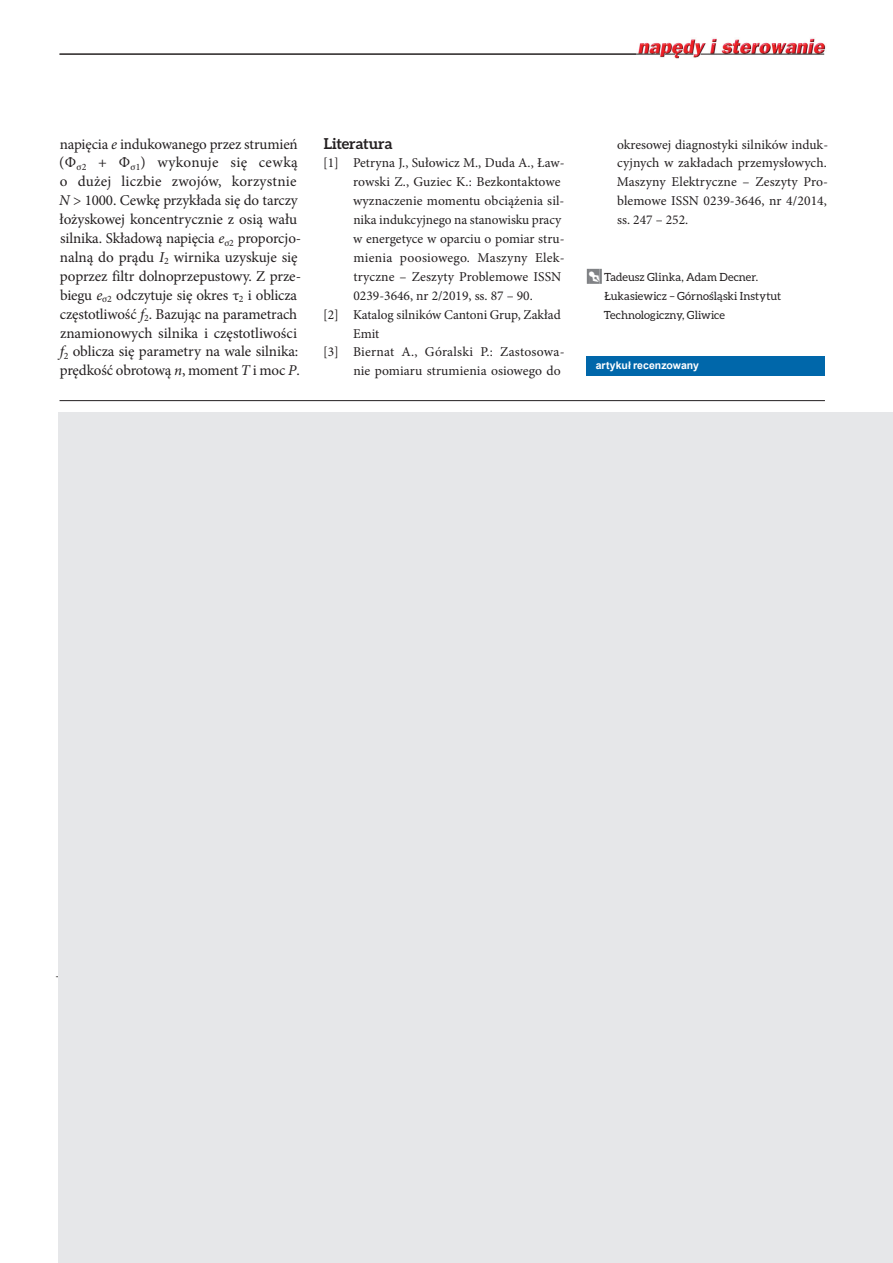
<style>
.page{position:relative;width:893px;height:1263px;background:#fff}
.page>*{position:absolute;margin:0;border:0;box-sizing:border-box;transform-origin:0 0}
.t1{font:15px/18.9px "Minion Pro";letter-spacing:-.005em;color:#231f20}
.t2{font:700 15px "Aleo";letter-spacing:-.005em;color:#231f20}
.t3{font:13.5px/18.9px "Minion Pro";letter-spacing:.005em;color:#231f20;text-align:justify}
.t4{font:11.25px/18.9px "Aleo";letter-spacing:.005em;color:#231f20}
.t5{font:700 10.5px "Arial";color:#fff}
.s1{font-style:italic}
</style>
<div class="page">
<img style="left:636px;top:38px;width:190px;height:21px">
<hr style="left:60px;top:54px;width:600px;height:1px;background:#231f20">
<svg style="left:665px;top:54px;width:28px;height:1px"></svg>
<hr style="left:700px;top:54px;width:124px;height:1px;background:#231f20">
<hr style="left:60px;top:400px;width:765px;height:1px;background:#231f20">
<div style="left:587px;top:356px;width:238px;height:19px;background:#0067aa"></div>
<div style="left:58px;top:412px;width:835px;height:851px;background:#e6e7e9"></div>
<svg style="left:587px;top:269px;width:15px;height:15px"></svg>
<p class="t1" style="left:59px;top:134px;width:244px">napięcia <span class="s1">e</span> indukowanego przez strumień (Φ<sub>σ2</sub> + Φ<sub>σ1</sub>) wykonuje się cewką o dużej liczbie zwojów, korzystnie <span class="s1">N</span> &gt; 1000. Cewkę przykłada się do tarczy łożyskowej koncentrycznie z osią wału silnika. Składową napięcia <span class="s1">e</span><sub>σ2</sub> proporcjo&shy;nalną do prądu <span class="s1">I</span><sub>2</sub> wirnika uzyskuje się poprzez filtr dolnoprzepustowy. Z prze&shy;biegu <span class="s1">e</span><sub>σ2</sub> odczytuje się okres τ<sub>2</sub> i oblicza częstotliwość <span class="s1">f</span><sub>2</sub>. Bazując na parametrach znamionowych silnika i częstotliwości <span class="s1">f</span><sub>2</sub> oblicza się parametry na wale silnika: prędkość obrotową <span class="s1">n</span>, moment <span class="s1">T</span> i moc <span class="s1">P</span>.</p>
<p class="t2" style="left:324px;top:134px;width:70px">Literatura</p>
<p class="t3" style="left:323px;top:154px;width:243px">[1] Petryna J., Sułowicz M., Duda A., Ław-</p>
<p class="t3" style="left:353px;top:173px;width:209px">rowski Z., Guziec K.: Bezkontaktowe</p>
<p class="t3" style="left:353px;top:192px;width:213px">wyznaczenie momentu obciążenia sil-</p>
<p class="t3" style="left:353px;top:210px;width:210px">nika indukcyjnego na stanowisku pracy</p>
<p class="t3" style="left:353px;top:229px;width:213px">w energetyce w oparciu o pomiar stru-</p>
<p class="t3" style="left:353px;top:248px;width:213px">mienia poosiowego. Maszyny Elek-</p>
<p class="t3" style="left:353px;top:267px;width:209px">tryczne – Zeszyty Problemowe ISSN</p>
<p class="t3" style="left:353px;top:286px;width:181px">0239-3646, nr 2/2019, ss. 87 – 90.</p>
<p class="t3" style="left:323px;top:305px;width:239px">[2] Katalog silników Cantoni Grup, Zakład</p>
<p class="t3" style="left:353px;top:324px;width:28px">Emit</p>
<p class="t3" style="left:323px;top:343px;width:243px">[3] Biernat A., Góralski P.: Zastosowa-</p>
<p class="t3" style="left:353px;top:362px;width:209px">nie pomiaru strumienia osiowego do</p>
<p class="t3" style="left:617px;top:135px;width:213px">okresowej diagnostyki silników induk&shy;cyjnych w zakładach przemysłowych.<br>Maszyny Elektryczne – Zeszyty Pro&shy;blemowe ISSN 0239-3646, nr 4/2014, ss. 247 – 252.</p>
<p class="t4" style="left:604px;top:267px;width:179px">Tadeusz Glinka, Adam Decner.<br>Łukasiewicz – Górnośląski Instytut<br>Technologiczny, Gliwice</p>
<p class="t5" style="left:596px;top:358px;width:105px">artykuł recenzowany</p>
</div>
